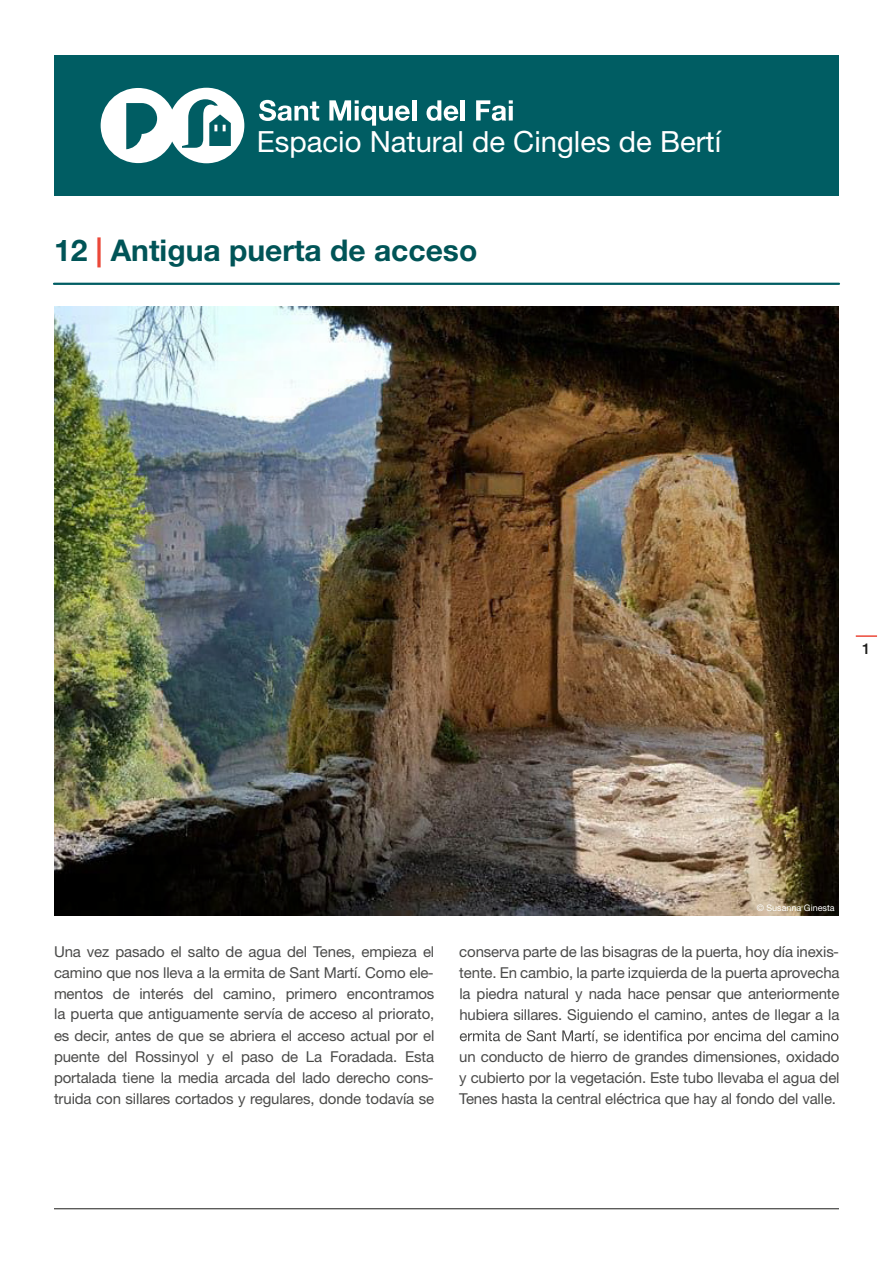
<style>
.page{position:relative;width:893px;height:1263px;background:#fff}
.page>*{position:absolute;margin:0;border:0;box-sizing:border-box;transform-origin:0 0}
.t1{font:700 30px "Helvetica Neue LT Std";color:#005457}
.t2{font:29.25px "Helvetica Neue LT Std";color:#fff}
.t3{font:15px/21px "Helvetica Neue LT Std";letter-spacing:-.01em;color:#4a4a49;text-align:justify}
.t4{font:500 15px "Helvetica Neue LT Std";color:#1d1d1b}
.t5{font:9px "Helvetica Neue LT Std";color:#fff}
.s1{color:#eb4839}
</style>
<div class="page">
<hr style="left:54px;top:1208px;width:785px;height:1px;background:#1d1d1b">
<div style="left:54px;top:55px;width:785px;height:141px;background:#005d63"></div>
<svg style="left:101px;top:88px;width:143px;height:75px"></svg>
<svg style="left:259px;top:100px;width:60px;height:21px"></svg>
<svg style="left:329px;top:100px;width:81px;height:26px"></svg>
<hr style="left:412px;top:100px;width:4px;height:20px;background:#fff">
<svg style="left:426px;top:100px;width:32px;height:21px"></svg>
<hr style="left:461px;top:100px;width:4px;height:20px;background:#fff">
<svg style="left:476px;top:100px;width:37px;height:21px"></svg>
<svg style="left:509px;top:106px;width:4px;height:14px"></svg>
<hr style="left:856px;top:635px;width:21px;height:2px;background:#eb4839">
<img style="left:54px;top:306px;width:785px;height:610px">
<svg style="left:460px;top:1030px;width:378px;height:14px"></svg>
<hr style="left:54px;top:283px;width:785px;height:2px;background:#005d63">
<h2 class="t2" style="left:257px;top:124px;width:466px">Espacio Natural de Cingles de Bertí</h2>
<h1 class="t1" style="left:54px;top:231px;width:425px">12 <span class="s1">|</span> Antigua puerta de acceso</h1>
<p class="t4" style="left:862px;top:640px;width:10px">1</p>
<p class="t3" style="left:54px;top:941px;width:382px">Una vez pasado el salto de agua del Tenes, empieza el camino que nos lleva a la ermita de Sant Martí. Como ele&shy;mentos de interés del camino, primero encontramos la puerta que antiguamente servía de acceso al priorato,</p>
<p class="t3" style="left:54px;top:1025px;width:382px">es decir, antes de que se abriera el acceso actual por el puente del Rossinyol y el paso de La Foradada. Esta portalada tiene la media arcada del lado derecho cons&shy;truida con sillares cortados y regulares, donde todavía se</p>
<p class="t5" style="left:757px;top:903px;width:80px">© Susanna Ginesta</p>
<p class="t3" style="left:459px;top:941px;width:382px">conserva parte de las bisagras de la puerta, hoy día inexis&shy;tente. En cambio, la parte izquierda de la puerta aprovecha la piedra natural y nada hace pensar que anteriormente hubiera sillares. Siguiendo el camino, antes de llegar a la</p>
<p class="t3" style="left:459px;top:1046px;width:382px">un conducto de hierro de grandes dimensiones, oxidado y cubierto por la vegetación. Este tubo llevaba el agua del Tenes hasta la central eléctrica que hay al fondo del valle.</p>
</div>
